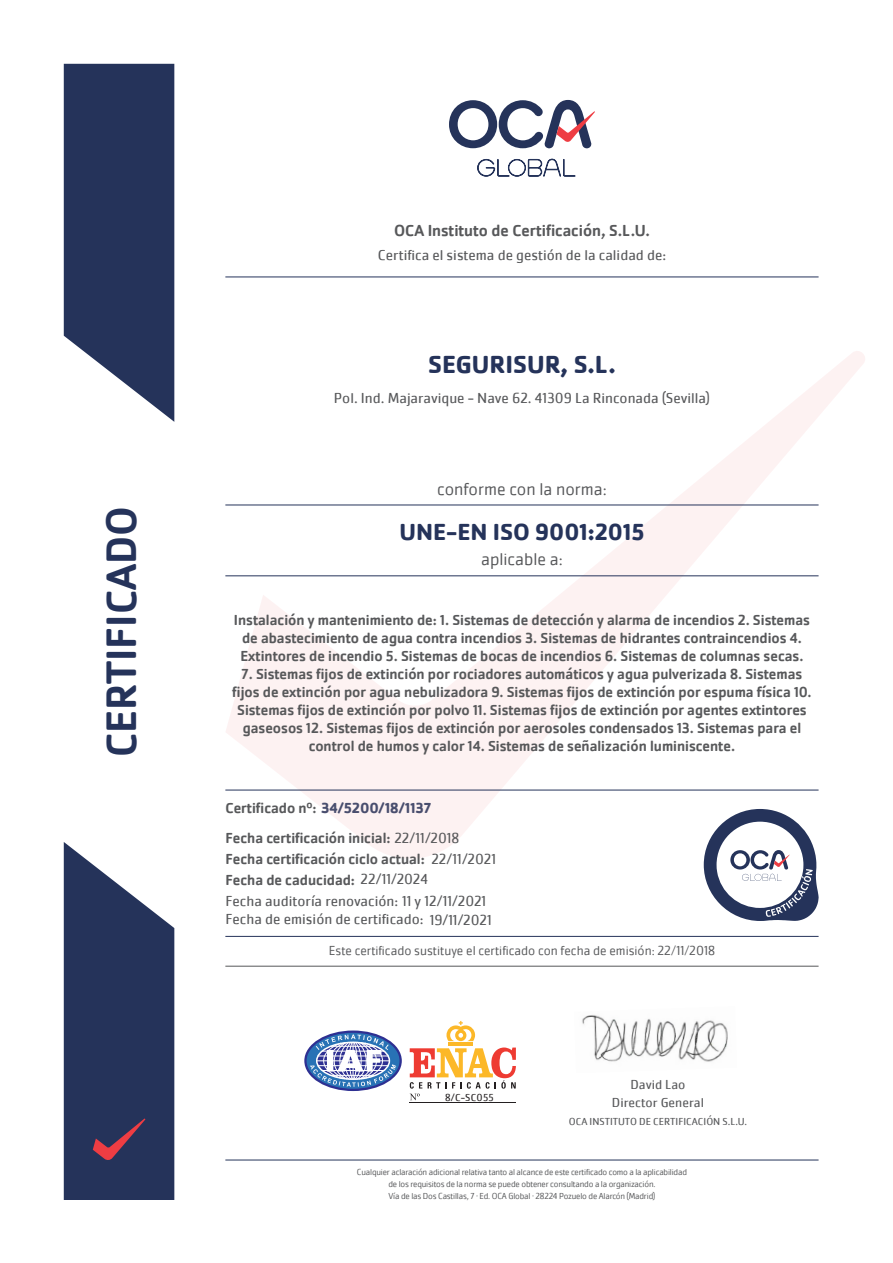
<style>
.page{position:relative;width:893px;height:1263px;background:#fff}
.page>*{position:absolute;margin:0;border:0;box-sizing:border-box;transform-origin:0 0}
.t1{font:500 43.95px "Cachet Pro";color:#25335a}
.t2{font:700 25.5px "Cachet Pro";color:#25335a}
.t3{font:700 24px "Cachet Pro";color:#25335a}
.t4{font:300 18px "Cachet Pro";color:#57585a}
.t5{font:500 16.5px "Cachet Pro";color:#57585a}
.t6{font:500 15px/18px "Cachet Pro";color:#57585a;text-align:center}
.t7{font:15px "Cachet Pro";color:#57585a}
.t8{font:700 15px "Cachet Pro";color:#494e6e}
.t9{font:300 13.5px "Cachet Pro";color:#57585a}
.t10{font:13.5px "Cachet Pro";color:#57585a}
.t11{font:10.5px "Cachet Pro";color:#57585a}
.t12{font:10.5px "Cachet Pro";letter-spacing:.025em;color:#231f20}
.t13{font:300 9px "Cachet Pro";letter-spacing:-.02em;color:#57585a}
.s1{font-weight:500;color:#57585a}
.s2{font-weight:400}
</style>
<div class="page">
<svg style="left:225px;top:351px;width:640px;height:507px"></svg>
<svg style="left:64px;top:64px;width:110px;height:358px;background:#3f4b6d"></svg>
<svg style="left:449px;top:100px;width:146px;height:48px"></svg>
<svg style="left:477px;top:159px;width:99px;height:18px"></svg>
<svg style="left:64px;top:842px;width:110px;height:358px;background:#414b6d"></svg>
<hr style="left:225px;top:277px;width:594px;height:1px;background:#25335a">
<hr style="left:225px;top:575px;width:594px;height:1px;background:#25335a">
<hr style="left:225px;top:505px;width:594px;height:1px;background:#25335a">
<hr style="left:225px;top:1160px;width:594px;height:1px;background:#25335a">
<hr style="left:225px;top:790px;width:594px;height:1px;background:#25335a">
<hr style="left:225px;top:936px;width:594px;height:1px;background:#25335a">
<svg style="left:704px;top:809px;width:115px;height:112px"></svg>
<hr style="left:225px;top:966px;width:594px;height:1px;background:#57585a">
<hr style="left:449px;top:1042px;width:24px;height:4px;background:#fcb828">
<svg style="left:446px;top:1021px;width:29px;height:20px"></svg>
<hr style="left:410px;top:1102px;width:106px;height:1px;background:#231f20">
<svg style="left:410px;top:1047px;width:106px;height:53px"></svg>
<svg style="left:305px;top:1032px;width:96px;height:58px"></svg>
<div style="left:304px;top:1030px;width:98px;height:61px;border:2px solid #2e3092;border-radius:50%"></div>
<svg style="left:310px;top:1034px;width:86px;height:53px"></svg>
<img style="left:582px;top:1015px;width:146px;height:47px">
<p class="t1" style="left:96px;top:757px;width:253px;rotate:-90deg">CERTIFICADO</p>
<p class="t5" style="left:394px;top:221px;width:257px">OCA Instituto de Certificación, S.L.U.</p>
<p class="t7" style="left:378px;top:246px;width:290px">Certifica el sistema de gestión de la calidad de:</p>
<p class="t2" style="left:428px;top:349px;width:189px">SEGURISUR, S.L.</p>
<p class="t7" style="left:334px;top:389px;width:378px">Pol. Ind. Majaravique - Nave 62. 41309 La Rinconada (Sevilla)</p>
<p class="t4" style="left:437px;top:479px;width:171px">conforme con la norma:</p>
<p class="t3" style="left:399px;top:517px;width:246px">UNE-EN ISO 9001:2015</p>
<p class="t4" style="left:481px;top:549px;width:83px">aplicable a:</p>
<p class="t6" style="left:234px;top:612px;width:577px">Instalación y mantenimiento de: 1. Sistemas de detección y alarma de incendios 2. Sistemas de abastecimiento de agua contra incendios 3. Sistemas de hidrantes contraincendios 4.<br>Extintores de incendio 5. Sistemas de bocas de incendios 6. Sistemas de columnas secas.</p>
<p class="t6" style="left:232px;top:666px;width:581px">7. Sistemas fijos de extinción por rociadores automáticos y agua pulverizada 8. Sistemas fijos de extinción por agua nebulizadora 9. Sistemas fijos de extinción por espuma física 10.<br>Sistemas fijos de extinción por polvo 11. Sistemas fijos de extinción por agentes extintores gaseosos 12. Sistemas fijos de extinción por aerosoles condensados 13. Sistemas para el control de humos y calor 14. Sistemas de señalización luminiscente.</p>
<p class="t8" style="left:225px;top:798px;width:208px"><span class="s1">Certificado nº:</span> 34/5200/18/1137</p>
<p class="t6" style="left:225px;top:829px;width:236px">Fecha certificación inicial: <span class="s2">22/11/2018</span></p>
<p class="t6" style="left:225px;top:850px;width:272px">Fecha certificación ciclo actual: <span class="s2">22/11/2021</span></p>
<p class="t6" style="left:225px;top:871px;width:204px">Fecha de caducidad: <span class="s2">22/11/2024</span></p>
<p class="t7" style="left:225px;top:892px;width:262px">Fecha auditoría renovación: 11 y 12/11/2021</p>
<p class="t7" style="left:225px;top:910px;width:268px">Fecha de emisión de certificado: 19/11/2021</p>
<p class="t9" style="left:329px;top:943px;width:388px">Este certificado sustituye el certificado con fecha de emisión: 22/11/2018</p>
<p class="t12" style="left:445px;top:1091px;width:50px">8/C-SC055</p>
<p class="t10" style="left:630px;top:1076px;width:56px">David Lao</p>
<p class="t11" style="left:569px;top:1115px;width:180px">OCA INSTITUTO DE CERTIFICACIÓN S.L.U.</p>
<p class="t10" style="left:612px;top:1094px;width:93px">Director General</p>
<p class="t13" style="left:357px;top:1166px;width:332px">Cualquier aclaración adicional relativa tanto al alcance de este certificado como a la aplicabilidad</p>
<p class="t13" style="left:388px;top:1178px;width:269px">de los requisitos de la norma se puede obtener consultando a la organización.</p>
<p class="t13" style="left:388px;top:1190px;width:268px">Vía de las Dos Castillas, 7 · Ed. OCA Global · 28224 Pozuelo de Alarcón (Madrid)</p>
</div>
